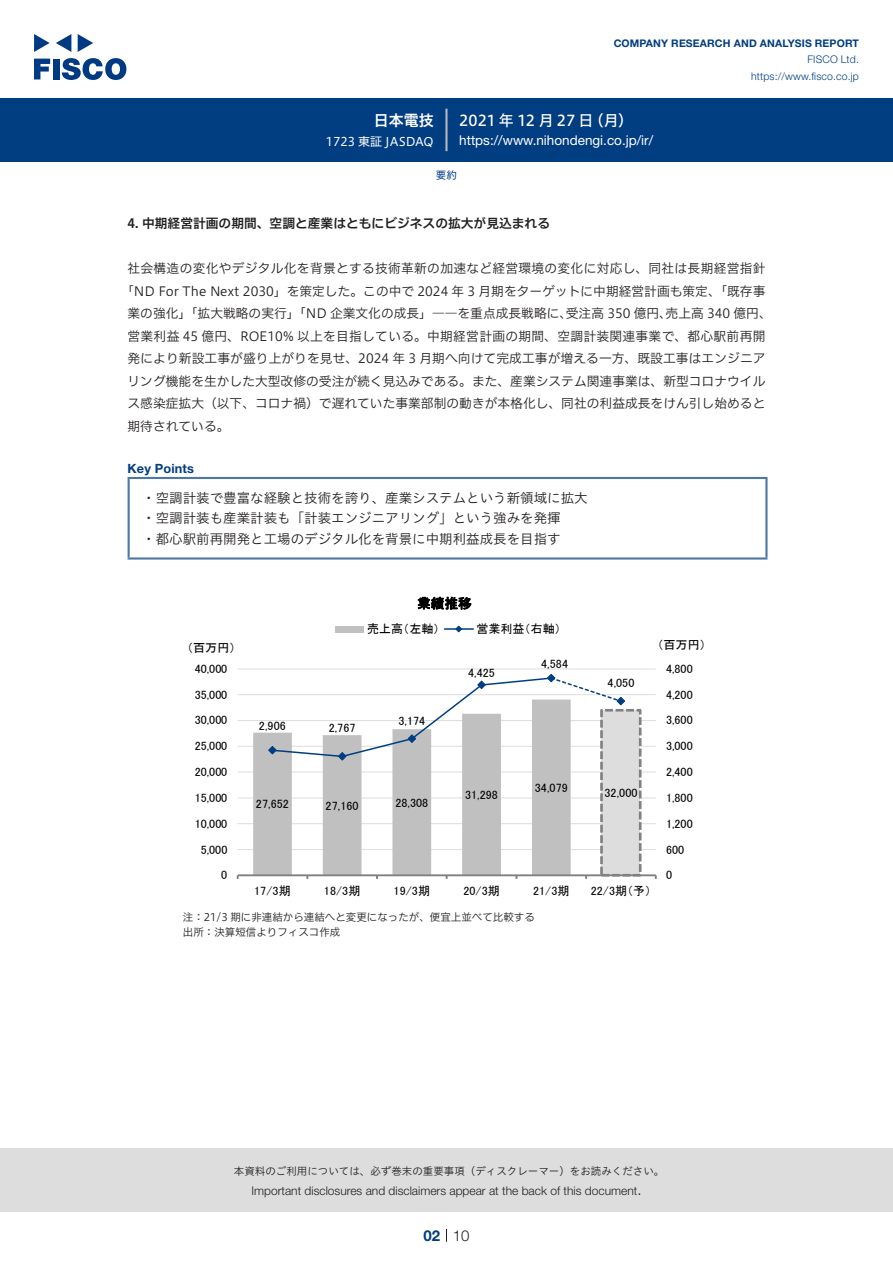
<style>
.page{position:relative;width:893px;height:1263px;background:#fff}
.page>*{position:absolute;margin:0;border:0;box-sizing:border-box;transform-origin:0 0}
.t1{font:15px "Hiragino UD Sans F Std N W5";letter-spacing:-.005em;color:#fff}
.t2{font:15px "Hiragino UD Sans F Std N W6";color:#fff}
.t3{font:300 15px "Helvetica Neue LT Std";color:#231f20}
.t4{font:700 15px "Helvetica Neue LT Std";color:#003d81}
.t5{font:13.5px/20.7px "Hiragino UD Sans Std W3";color:#231f20}
.t6{font:13.5px "Helvetica Neue LT Std";color:#fff}
.t7{font:13.5px "MS P Gothic";color:#000}
.t8{font:12.75px/22.5px "Hiragino UD Sans F Std N W3";color:#231f20}
.t9{font:12.75px "Hiragino UD Sans F Std N W3";letter-spacing:.02em;color:#231f20}
.t10{font:12.75px "Hiragino UD Sans F Std N W6";color:#231f20}
.t11{font:700 12.75px "Helvetica Neue LT Std";letter-spacing:.015em;color:#003d81}
.t12{font:12.15px "MS P Gothic";letter-spacing:.005em;color:#000}
.t13{font:12px "MS P Gothic";letter-spacing:.005em;color:#000}
.t14{font:300 12px "Helvetica Neue LT Std";color:#231f20}
.t15{font:12px "Hiragino UD Sans F Std N W4";color:#fff}
.t16{font:10.5px/15px "Hiragino UD Sans F Std N W3";color:#231f20}
.t17{font:10.5px "Hiragino UD Sans Std W3";color:#231f20}
.t18{font:700 10.5px "Helvetica Neue LT Std";letter-spacing:.015em;color:#003d81}
.t19{font:300 10.5px/16.5px "Helvetica Neue LT Std";letter-spacing:.015em;color:#003d81;text-align:right}
.t20{font:10.5px "Hiragino UD Sans F Std N W4";color:#003d81}
</style>
<div class="page">
<div style="left:0;top:1148px;width:893px;height:64px;background:#ddd"></div>
<svg style="left:34px;top:59px;width:16px;height:20px"></svg>
<div style="left:53px;top:59px;width:6px;height:20px;background:#003a83"></div>
<svg style="left:62px;top:58px;width:64px;height:22px"></svg>
<svg style="left:34px;top:34px;width:16px;height:18px"></svg>
<svg style="left:78px;top:34px;width:15px;height:18px"></svg>
<svg style="left:56px;top:34px;width:15px;height:18px"></svg>
<div style="left:0;top:98px;width:893px;height:64px;background:#003d81"></div>
<hr style="left:445px;top:109px;width:3px;height:42px;background:#b5b5b6">
<svg style="left:446px;top:1229px;width:1px;height:13px"></svg>
<hr style="left:128px;top:479px;width:2px;height:78px;background:#4d77a7">
<hr style="left:128px;top:477px;width:639px;height:2px;background:#4d77a7">
<hr style="left:765px;top:479px;width:2px;height:78px;background:#4d77a7">
<hr style="left:128px;top:557px;width:639px;height:2px;background:#4d77a7">
<hr style="left:238px;top:849px;width:418px;height:1px;background:#ddd">
<hr style="left:238px;top:823px;width:418px;height:1px;background:#ddd">
<hr style="left:238px;top:797px;width:418px;height:1px;background:#ddd">
<hr style="left:238px;top:772px;width:418px;height:1px;background:#ddd">
<hr style="left:238px;top:746px;width:418px;height:1px;background:#ddd">
<hr style="left:238px;top:720px;width:418px;height:1px;background:#ddd">
<hr style="left:238px;top:694px;width:418px;height:1px;background:#ddd">
<hr style="left:238px;top:668px;width:418px;height:1px;background:#ddd">
<div style="left:601px;top:710px;width:39px;height:165px;background:#ddd"></div>
<div style="left:600px;top:709px;width:41px;height:167px;border:3px dashed #808080"></div>
<svg style="left:253px;top:732px;width:318px;height:142px;fill:#c0c0c0"></svg>
<hr style="left:238px;top:874px;width:418px;height:2px;background:#808080">
<svg style="left:268px;top:673px;width:358px;height:88px"></svg>
<div style="left:335px;top:626px;width:29px;height:6px;background:#c0c0c0"></div>
<hr style="left:444px;top:628px;width:29px;height:2px;background:#003d81">
<svg style="left:455px;top:625px;width:8px;height:8px"></svg>
<p class="t2" style="left:374px;top:109px;width:62px">日本電技</p>
<p class="t15" style="left:326px;top:132px;width:109px">1723 東証 JASDAQ</p>
<p class="t18" style="left:614px;top:37px;width:247px">COMPANY RESEARCH AND ANALYSIS REPORT</p>
<p class="t19" style="left:751px;top:51px;width:109px">FISCO Ltd. https://www.fisco.co j p.</p>
<p class="t1" style="left:589px;top:109px;width:46px">（月(</p>
<p class="t1" style="left:459px;top:109px;width:136px">2021 年 12 月 27 日</p>
<p class="t6" style="left:459px;top:132px;width:195px">https://www.nihondengi. c o j p. /i r/</p>
<p class="t20" style="left:436px;top:167px;width:22px">要約</p>
<p class="t10" style="left:128px;top:214px;width:424px">4. 中期経営計画の期間、空調と産業はともにビジネスの拡大が見込まれる</p>
<p class="t9" style="left:128px;top:259px;width:639px">社会構造の変化やデジタル化を背景とする技術革新の加速など経営環境の変化に対応し、同社は長期経営指針</p>
<p class="t8" style="left:121px;top:279px;width:646px">「ND For The Next 2030」を策定した。この中で 2024 年 3 月期をターゲットに中期経営計画も策定、「既存事</p>
<p class="t8" style="left:666px;top:301px;width:108px">売上高 340 億円、</p>
<p class="t8" style="left:128px;top:301px;width:639px">業の強化」「拡大戦略の実行」「ND 企業文化の成長」――を重点成長戦略に、<br>営業利益 45 億円、ROE10% 以上を目指している。中期経営計画の期間、空調計装関連事業で、都心駅前再開発により新設工事が盛り上がりを見せ、2024 年 3 月期へ向けて完成工事が増える一方、既設工事はエンジニアリング機能を生かした大型改修の受注が続く見込みである。また、産業システム関連事業は、新型コロナウイルス感染症拡大（以下、コロナ禍）で遅れていた事業部制の動きが本格化し、同社の利益成長をけん引し始めると期待されている。</p>
<p class="t11" style="left:128px;top:460px;width:68px">Key Points</p>
<p class="t5" style="left:142px;top:486px;width:447px">・空調計装で豊富な経験と技術を誇り、産業システムという新領域に拡大・空調計装も産業計装も「計装エンジニアリング」という強みを発揮<br>・都心駅前再開発と工場のデジタル化を背景に中期利益成長を目指す</p>
<p class="t8" style="left:566px;top:301px;width:108px">受注高 350 億円、</p>
<p class="t7" style="left:417px;top:596px;width:56px">業績推移</p>
<p class="t13" style="left:367px;top:623px;width:74px">売上高（左軸）</p>
<p class="t13" style="left:476px;top:623px;width:86px">営業利益（右軸(</p>
<p class="t13" style="left:187px;top:641px;width:50px">（百万円(</p>
<p class="t13" style="left:657px;top:638px;width:50px">（百万円）</p>
<p class="t13" style="left:195px;top:662px;width:34px">40,000</p>
<p class="t13" style="left:468px;top:667px;width:28px">4,425</p>
<p class="t13" style="left:541px;top:657px;width:28px">4,584</p>
<p class="t13" style="left:608px;top:677px;width:28px">4,050</p>
<p class="t13" style="left:666px;top:662px;width:28px">4,800</p>
<p class="t13" style="left:195px;top:688px;width:34px">35,000</p>
<p class="t13" style="left:666px;top:688px;width:28px">4,200</p>
<p class="t13" style="left:195px;top:714px;width:34px">30,000</p>
<p class="t12" style="left:259px;top:720px;width:28px">2,906</p>
<p class="t13" style="left:329px;top:721px;width:28px">2,767</p>
<p class="t13" style="left:398px;top:714px;width:28px">3,174</p>
<p class="t13" style="left:666px;top:714px;width:28px">3,600</p>
<p class="t13" style="left:195px;top:740px;width:34px">25,000</p>
<p class="t13" style="left:666px;top:740px;width:28px">3,000</p>
<p class="t13" style="left:195px;top:766px;width:34px">20,000</p>
<p class="t13" style="left:666px;top:766px;width:28px">2,400</p>
<p class="t13" style="left:195px;top:791px;width:34px">15,000</p>
<p class="t12" style="left:256px;top:798px;width:35px">27,652</p>
<p class="t13" style="left:326px;top:799px;width:34px">27,160</p>
<p class="t13" style="left:395px;top:796px;width:34px">28,308</p>
<p class="t13" style="left:465px;top:789px;width:34px">31,298</p>
<p class="t12" style="left:535px;top:781px;width:35px">34,079</p>
<p class="t13" style="left:604px;top:787px;width:34px">32,000</p>
<p class="t13" style="left:666px;top:791px;width:28px">1,800</p>
<p class="t12" style="left:195px;top:817px;width:34px">10,000</p>
<p class="t12" style="left:666px;top:817px;width:28px">1,200</p>
<p class="t13" style="left:201px;top:843px;width:28px">5,000</p>
<p class="t13" style="left:666px;top:843px;width:20px">600</p>
<p class="t13" style="left:221px;top:869px;width:8px">0</p>
<p class="t13" style="left:666px;top:869px;width:8px">0</p>
<p class="t13" style="left:254px;top:884px;width:38px">17/3期</p>
<p class="t13" style="left:324px;top:884px;width:38px">18/3期</p>
<p class="t13" style="left:394px;top:884px;width:38px">19/3期</p>
<p class="t13" style="left:463px;top:884px;width:38px">20/3期</p>
<p class="t13" style="left:533px;top:884px;width:38px">21/3期</p>
<p class="t13" style="left:591px;top:884px;width:62px">22/3期予（ (</p>
<p class="t16" style="left:183px;top:909px;width:354px">注：21/3 期に非連結から連結へと変更になったが、便宜上並べて比較する出所：決算短信よりフィスコ作成</p>
<p class="t17" style="left:234px;top:1163px;width:432px">本資料のご利用については、必ず巻末の重要事項（ディスクレーマー）をお読みください。</p>
<p class="t3" style="left:637px;top:1180px;width:6px">.</p>
<p class="t14" style="left:251px;top:1183px;width:387px">Important disclosures and disclaimers appear at the back of this document</p>
<p class="t4" style="left:423px;top:1226px;width:18px">02</p>
<p class="t3" style="left:453px;top:1226px;width:18px">10</p>
</div>
